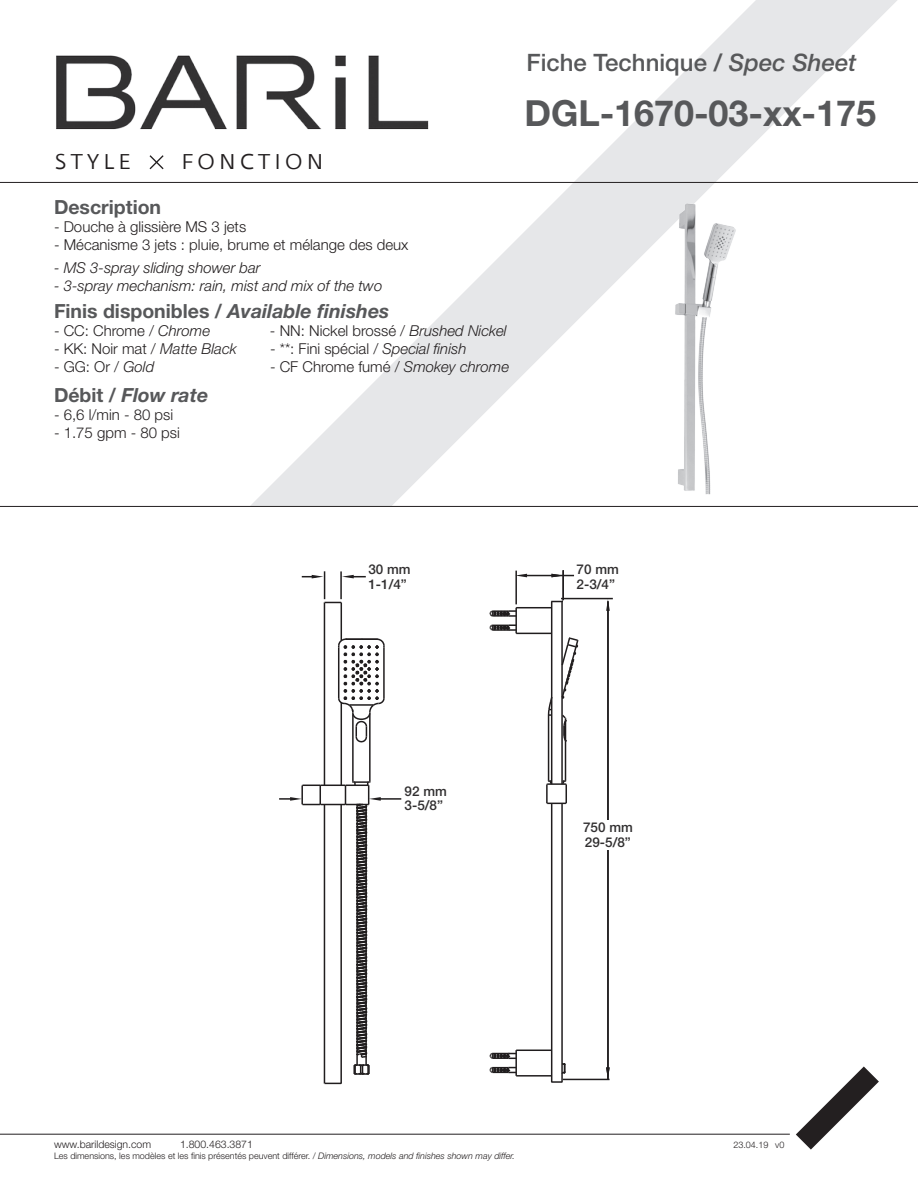
<style>
.page{position:relative;width:918px;height:1188px;background:#fff}
.page>*{position:absolute;margin:0;border:0;box-sizing:border-box;transform-origin:0 0}
.t1{font:700 36px "Helvetica Neue LT Std";color:#57585a}
.t2{font:500 24px "Helvetica Neue LT Std";color:#57585a}
.t3{font:21.3px "Fedra Sans Greek Book TF";letter-spacing:.2em;color:#231f20}
.t4{font:700 19.5px "Helvetica Neue LT Std";color:#57585a}
.t5{font:italic 700 19.5px "Helvetica Neue LT Std";color:#57585a}
.t6{font:300 15px "Helvetica Neue LT Std";color:#231f20}
.t7{font:italic 300 15px "Helvetica Neue LT Std";color:#231f20}
.t8{font:500 13.5px/14.4px "Helvetica Neue LT Std";color:#312f30}
.t9{font:300 10.5px "Helvetica Neue LT Std";color:#231f20}
.t10{font:300 9px "Helvetica Neue LT Std";color:#231f20}
.s1{font-style:italic}
.s2{font-style:normal}
</style>
<div class="page">
<svg style="left:250px;top:0;width:648px;height:506px"></svg>
<img style="left:54px;top:54px;width:378px;height:128px">
<svg style="left:148px;top:154px;width:17px;height:17px"></svg>
<hr style="left:0;top:182px;width:918px;height:1px;background:#231f20">
<hr style="left:0;top:506px;width:918px;height:1px;background:#231f20">
<hr style="left:0;top:1134px;width:790px;height:1px;background:#231f20">
<svg style="left:796px;top:1066px;width:83px;height:84px"></svg>
<hr style="left:378px;top:798px;width:23px;height:2px;background:#201d1e">
<hr style="left:527px;top:575px;width:47px;height:1px;background:#201d1e">
<hr style="left:324px;top:805px;width:1px;height:278px;background:#201d1e">
<hr style="left:324px;top:603px;width:1px;height:182px;background:#201d1e">
<hr style="left:340px;top:805px;width:2px;height:278px;background:#201d1e">
<hr style="left:341px;top:603px;width:1px;height:38px;background:#201d1e">
<hr style="left:341px;top:703px;width:1px;height:82px;background:#201d1e">
<svg style="left:323px;top:1082px;width:19px;height:3px"></svg>
<svg style="left:302px;top:571px;width:64px;height:33px"></svg>
<hr style="left:369px;top:714px;width:2px;height:68px;background:#201d1e">
<hr style="left:352px;top:714px;width:2px;height:68px;background:#201d1e">
<svg style="left:338px;top:638px;width:47px;height:105px"></svg>
<svg style="left:279px;top:780px;width:102px;height:296px"></svg>
<hr style="left:515px;top:571px;width:2px;height:33px;background:#201d1e">
<hr style="left:562px;top:570px;width:2px;height:30px;background:#201d1e">
<svg style="left:515px;top:574px;width:12px;height:3px"></svg>
<svg style="left:552px;top:574px;width:11px;height:3px"></svg>
<hr style="left:516px;top:1075px;width:36px;height:2px;background:#201d1e">
<hr style="left:516px;top:1050px;width:36px;height:1px;background:#201d1e">
<hr style="left:515px;top:1050px;width:2px;height:26px;background:#201d1e">
<hr style="left:515px;top:608px;width:2px;height:25px;background:#201d1e">
<hr style="left:551px;top:803px;width:1px;height:279px;background:#201d1e">
<hr style="left:551px;top:602px;width:1px;height:182px;background:#201d1e">
<hr style="left:561px;top:803px;width:2px;height:279px;background:#201d1e">
<hr style="left:561px;top:602px;width:2px;height:182px;background:#201d1e">
<hr style="left:516px;top:633px;width:36px;height:1px;background:#201d1e">
<hr style="left:516px;top:607px;width:36px;height:1px;background:#201d1e">
<svg style="left:550px;top:1081px;width:13px;height:2px"></svg>
<svg style="left:551px;top:601px;width:12px;height:1px"></svg>
<svg style="left:489px;top:1053px;width:27px;height:7px"></svg>
<svg style="left:489px;top:609px;width:27px;height:23px"></svg>
<svg style="left:489px;top:1066px;width:27px;height:8px"></svg>
<svg style="left:561px;top:1062px;width:5px;height:13px"></svg>
<svg style="left:547px;top:695px;width:6px;height:22px"></svg>
<hr style="left:565px;top:741px;width:1px;height:40px;background:#201d1e">
<hr style="left:548px;top:715px;width:1px;height:66px;background:#201d1e">
<svg style="left:561px;top:713px;width:6px;height:30px"></svg>
<svg style="left:561px;top:628px;width:18px;height:72px"></svg>
<svg style="left:546px;top:780px;width:21px;height:24px"></svg>
<hr style="left:563px;top:1079px;width:47px;height:1px;background:#201d1e">
<hr style="left:607px;top:601px;width:2px;height:478px;background:#201d1e">
<hr style="left:561px;top:598px;width:52px;height:1px;background:#201d1e">
<svg style="left:606px;top:599px;width:4px;height:12px"></svg>
<svg style="left:606px;top:1067px;width:4px;height:12px"></svg>
<div style="left:581px;top:820px;width:53px;height:29px;background:#fff"></div>
<img style="left:631px;top:183px;width:142px;height:323px">
<h2 class="t2" style="left:526px;top:48px;width:331px">Fiche Technique / <span class="s1">Spec Sheet</span></h2>
<h3 class="t3" style="left:55px;top:151px;width:77px">STYLE</h3>
<h3 class="t3" style="left:181px;top:151px;width:144px">FONCTION</h3>
<p class="t4" style="left:54px;top:195px;width:109px">Description</p>
<p class="t6" style="left:54px;top:218px;width:194px">- Douche à glissière MS 3 jets</p>
<p class="t6" style="left:54px;top:236px;width:356px">- Mécanisme 3 jets : pluie, brume et mélange des deux</p>
<p class="t7" style="left:54px;top:259px;width:208px">- MS 3-spray sliding shower bar</p>
<p class="t7" style="left:54px;top:277px;width:330px">- 3-spray mechanism: rain, mist and mix of the two</p>
<p class="t4" style="left:54px;top:299px;width:337px">Finis disponibles / <span class="s1">Available finishes</span></p>
<p class="t6" style="left:54px;top:321px;width:158px">- CC: Chrome / <span class="s1">Chrome</span></p>
<p class="t6" style="left:270px;top:321px;width:238px">- NN: Nickel brossé / <span class="s1">Brushed Nickel</span></p>
<p class="t6" style="left:54px;top:339px;width:184px">- KK: Noir mat / <span class="s1">Matte Black</span></p>
<p class="t6" style="left:270px;top:339px;width:198px">- **: Fini spécial / <span class="s1">Special finish</span></p>
<p class="t6" style="left:54px;top:357px;width:102px">- GG: Or / <span class="s1">Gold</span></p>
<p class="t6" style="left:270px;top:357px;width:241px">- CF Chrome fumé / <span class="s1">Smokey chrome</span></p>
<p class="t5" style="left:54px;top:383px;width:156px"><span class="s2">Débit /</span> Flow rate</p>
<p class="t6" style="left:54px;top:405px;width:121px">- 6,6 l/min - 80 psi</p>
<p class="t6" style="left:54px;top:423px;width:127px">- 1.75 gpm - 80 psi</p>
<p class="t1" style="left:525px;top:91px;width:353px">DGL-1670-03-xx-175</p>
<p class="t8" style="left:368px;top:562px;width:44px">30 mm<br>1-1/4”</p>
<p class="t8" style="left:577px;top:562px;width:44px">70 mm<br>2-3/4”</p>
<p class="t8" style="left:405px;top:784px;width:44px">92 mm<br>3-5/8”</p>
<p class="t8" style="left:583px;top:820px;width:51px">750 mm<br>29-5/8”</p>
<p class="t9" style="left:54px;top:1138px;width:99px">www.barildesign.com</p>
<p class="t9" style="left:180px;top:1138px;width:74px">1.800.463.3871</p>
<p class="t10" style="left:733px;top:1139px;width:37px">23.04.19</p>
<p class="t10" style="left:54px;top:1150px;width:463px">Les dimensions, les modèles et les finis présentés peuvent différer. / <span class="s1">Dimensions, models and finishes shown may differ.</span></p>
<p class="t10" style="left:775px;top:1140px;width:11px">v0</p>
</div>
